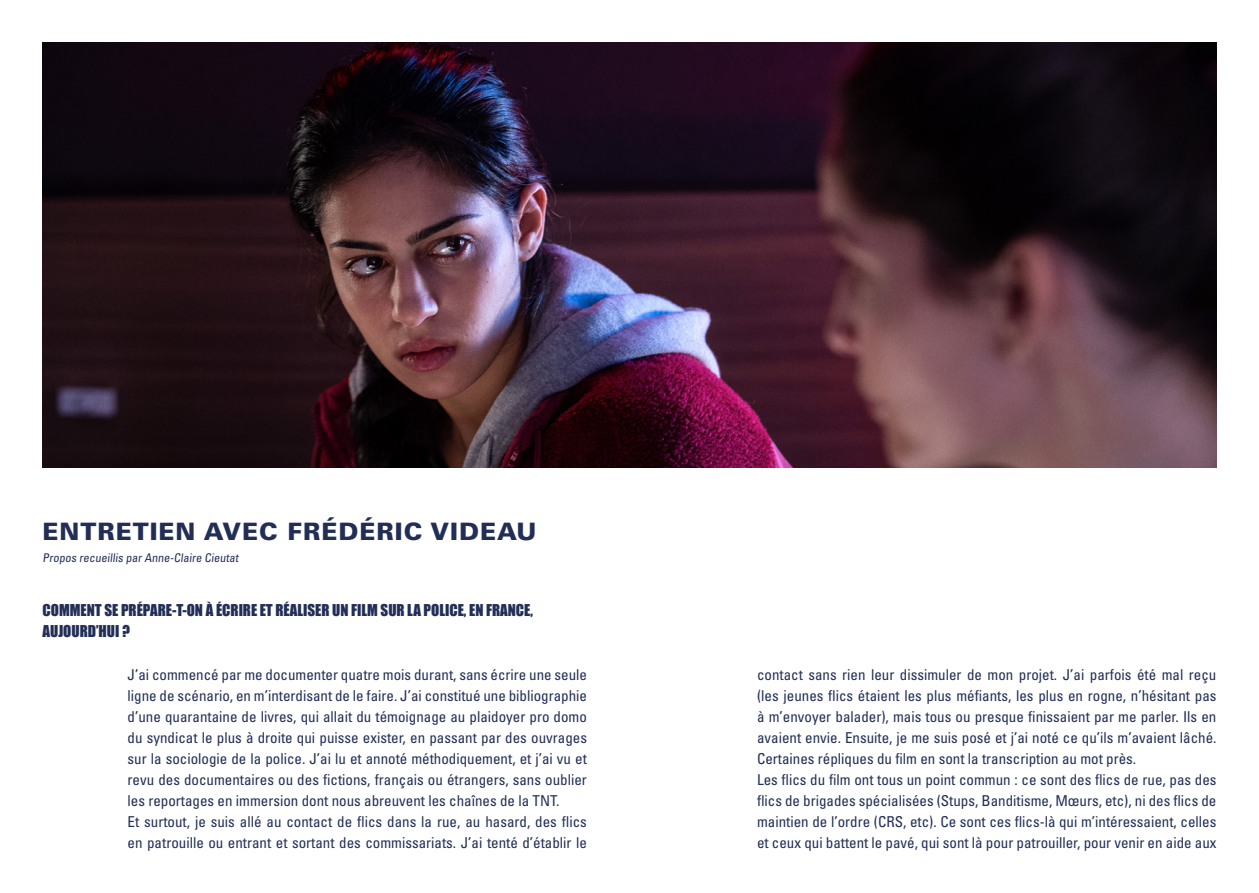
<style>
.page{position:relative;width:1259px;height:893px;background:#fff}
.page>*{position:absolute;margin:0;border:0;box-sizing:border-box;transform-origin:0 0}
.t1{font:900 24px "Univers LT Std";letter-spacing:.04em;color:#222e56}
.t2{font:condensed 15px/21px "Univers LT Std";color:#222e56}
.t3{font:15px/21.6px "Impact";color:#222e56}
.t4{font:condensed 12px "Univers LT Std";color:#222e56}
</style>
<div class="page">
<img style="left:43px;top:43px;width:1173px;height:425px">
<h1 class="t1" style="left:43px;top:516px;width:495px">ENTRETIEN AVEC FRÉDÉRIC VIDEAU</h1>
<p class="t4" style="left:43px;top:550px;width:199px">Propos recueillis par Anne-Claire Cieutat</p>
<p class="t3" style="left:43px;top:599px;width:492px">COMMENT SE PRÉPARE-T-ON À ÉCRIRE ET RÉALISER UN FILM SUR LA POLICE, EN FRANCE,<br>AUJOURD’HUI ?</p>
<p class="t2" style="left:128px;top:664px;width:461px">J’ai commencé par me documenter quatre mois durant, sans écrire une seule ligne de scénario, en m’interdisant de le faire. J’ai constitué une bibliographie d’une quarantaine de livres, qui allait du témoignage au plaidoyer pro domo du syndicat le plus à droite qui puisse exister, en passant par des ouvrages sur la sociologie de la police. J’ai lu et annoté méthodiquement, et j’ai vu et revu des documentaires ou des fictions, français ou étrangers, sans oublier les reportages en immersion dont nous abreuvent les chaînes de la TNT.<br>Et surtout, je suis allé au contact de flics dans la rue, au hasard, des flics en patrouille ou entrant et sortant des commissariats. J’ai tenté d’établir le</p>
<p class="t2" style="left:757px;top:664px;width:461px">contact sans rien leur dissimuler de mon projet. J’ai parfois été mal reçu (les jeunes flics étaient les plus méfiants, les plus en rogne, n’hésitant pas à m’envoyer balader), mais tous ou presque finissaient par me parler. Ils en avaient envie. Ensuite, je me suis posé et j’ai noté ce qu’ils m’avaient lâché.<br>Certaines répliques du film en sont la transcription au mot près.<br>Les flics du film ont tous un point commun : ce sont des flics de rue, pas des flics de brigades spécialisées (Stups, Banditisme, Mœurs, etc), ni des flics de maintien de l’ordre (CRS, etc). Ce sont ces flics-là qui m’intéressaient, celles et ceux qui battent le pavé, qui sont là pour patrouiller, pour venir en aide aux</p>
</div>
